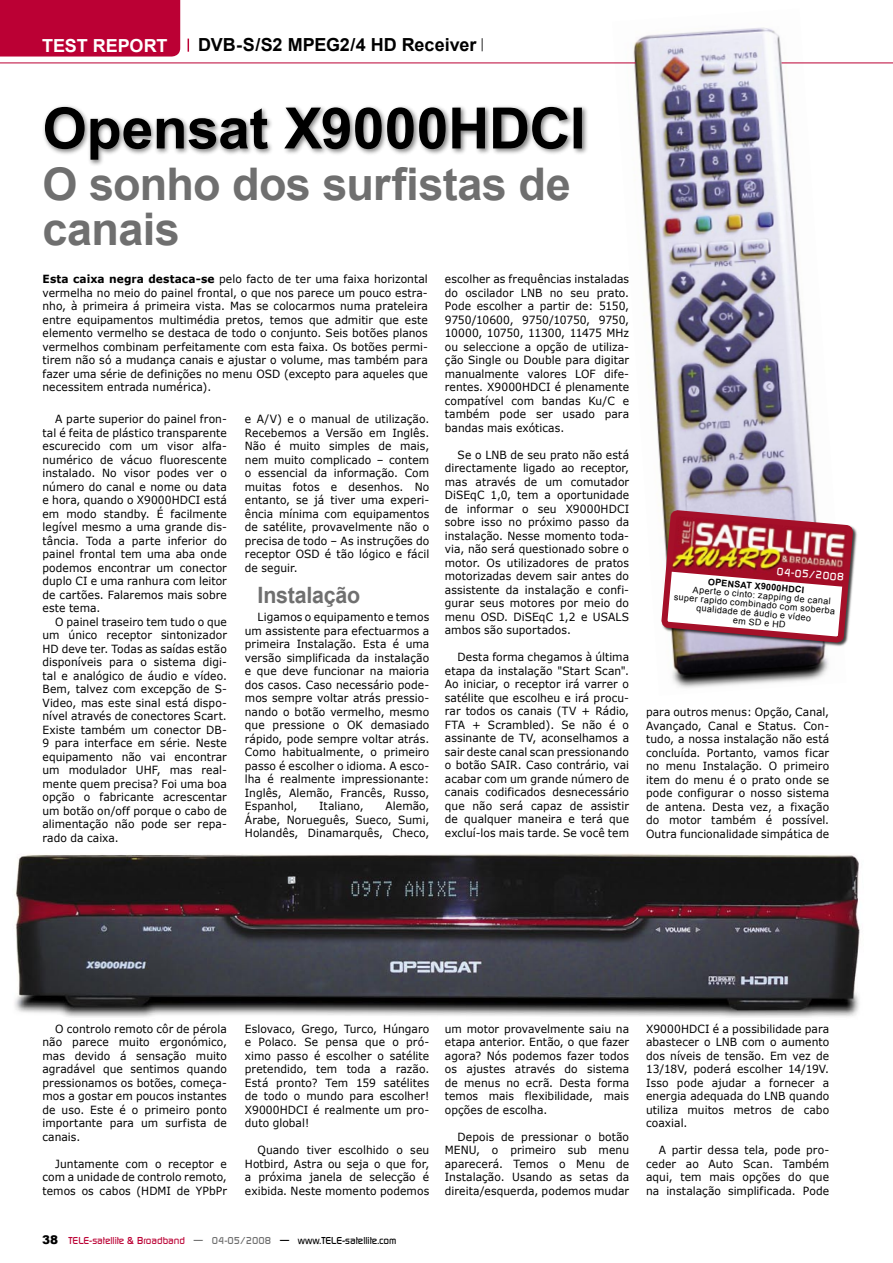
<style>
.page{position:relative;width:893px;height:1263px;background:#fff}
.page>*{position:absolute;margin:0;border:0;box-sizing:border-box;transform-origin:0 0}
.Hauptitel{font:700 57px "Arial";letter-spacing:-.005em;color:#000}
.Titel{font:700 45px/45px "Arial";letter-spacing:-.015em;color:#6f6f6f}
.Subtitel{font:700 22.5px "Arial";letter-spacing:-.01em;color:#6f6f6f;scale:.95 1}
.Text{font:700 18px "Arial";color:#000}
.Text-2{font:700 18px "Arial";letter-spacing:-.005em;color:#fff}
.Text-3{font:11.25px/13.5px "Verdana";letter-spacing:.005em;color:#000;text-align:justify;scale:.95 1}
.t1{font:500 10.5px "Digital";color:#fff}
.Bottom-text{font:500 9.75px "Digital";color:#bb0034}
.Text-4{font:9px "Arial";color:#000}
.t2{font:700 9px "Arial";color:#000}
.s1{font-weight:700}
.s2{font-family:"Arial";font-weight:900;font-size:12px;color:#000}
.s3{color:#6f6f6f}
.s4{color:#000}
</style>
<div class="page">
<div style="left:0;top:0;width:180px;height:57px;background:#bb0034"></div>
<svg style="left:188px;top:39px;width:1px;height:13px"></svg>
<img style="left:14px;top:854px;width:846px;height:163px">
<img style="left:612px;top:27px;width:235px;height:661px">
<div style="left:660px;top:509px;width:198px;height:139px;background:#000;opacity:.74"></div>
<img style="left:658px;top:506px;width:199px;height:134px">
<hr style="left:0;top:63px;width:636px;height:1px;background:#bb0034">
<hr style="left:781px;top:63px;width:112px;height:1px;background:#bb0034">
<svg style="left:481px;top:38px;width:2px;height:13px"></svg>
<div style="left:42px;top:103px;width:548px;height:64px;background:#000;opacity:.5"></div>
<p class="Text-2" style="left:42px;top:34px;width:127px">TEST REPORT</p>
<p class="Text" style="left:198px;top:33px;width:280px">DVB-S/S2 MPEG2/4 HD Receiver</p>
<p class="Hauptitel" style="left:43px;top:91px;width:545px">Opensat X9000HDCI</p>
<p class="Titel" style="left:43px;top:164px;width:530px">O sonho dos surfistas de canais</p>
<p class="Text-3" style="left:43px;top:272px;width:407px"><span class="s1">Esta caixa negra destaca-se</span> pelo facto de ter uma faixa horizontal vermelha no meio do painel frontal, o que nos parece um pouco estra&shy;nho, à primeira á primeira vista. Mas se colocarmos numa prateleira entre equipamentos multimédia pretos, temos que admitir que este elemento vermelho se destaca de todo o conjunto. Seis botões planos vermelhos combinam perfeitamente com esta faixa. Os botões permi&shy;tirem não só a mudança canais e ajustar o volume, mas também para fazer uma série de definições no menu OSD (excepto para aqueles que necessitem entrada numérica).</p>
<p class="Text-3" style="left:43px;top:412px;width:196px;text-indent:13px">A parte superior do painel fron&shy;tal é feita de plástico transparente escurecido com um visor alfa&shy;numérico de vácuo fluorescente instalado. No visor podes ver o número do canal e nome ou data e hora, quando o X9000HDCI está em modo standby. É facilmente legível mesmo a uma grande dis&shy;tância. Toda a parte inferior do painel frontal tem uma aba onde podemos encontrar um conector duplo CI e uma ranhura com leitor de cartões. Falaremos mais sobre este tema.</p>
<p class="Text-3" style="left:43px;top:614px;width:196px;text-indent:13px">O painel traseiro tem tudo o que um único receptor sintonizador HD deve ter. Todas as saídas estão disponíveis para o sistema digi&shy;tal e analógico de áudio e vídeo.<br>Bem, talvez com excepção de S-Video, mas este sinal está dispo&shy;nível através de conectores Scart.<br>Existe também um conector DB-9 para interface em série. Neste equipamento não vai encontrar um modulador UHF, mas real&shy;mente quem precisa? Foi uma boa opção o fabricante acrescentar um botão on/off porque o cabo de alimentação não pode ser repa&shy;rado da caixa.</p>
<p class="Text-3" style="left:245px;top:412px;width:196px">e A/V) e o manual de utilização.<br>Recebemos a Versão em Inglês.<br>Não é muito simples de mais, nem muito complicado – contem o essencial da informação. Com muitas fotos e desenhos. No entanto, se já tiver uma experi&shy;ência mínima com equipamentos de satélite, provavelmente não o precisa de todo – As instruções do receptor OSD é tão lógico e fácil de seguir.</p>
<p class="Subtitel" style="left:258px;top:580px;width:110px">Instalação</p>
<p class="Text-3" style="left:245px;top:610px;width:196px;text-indent:13px">Ligamos o equipamento e temos um assistente para efectuarmos a primeira Instalação. Esta é uma versão simplificada da instalação e que deve funcionar na maioria dos casos. Caso necessário pode&shy;mos sempre voltar atrás pressio&shy;nando o botão vermelho, mesmo que pressione o OK demasiado rápido, pode sempre voltar atrás.<br>Como habitualmente, o primeiro passo é escolher o idioma. A esco&shy;lha é realmente impressionante:<br>Inglês, Alemão, Francês, Russo, Espanhol,</p>
<p class="Text-3" style="left:245px;top:799px;width:196px;text-indent:141px">Alemão, Árabe, Norueguês, Sueco, Sumi, Holandês, Dinamarquês, Checo,</p>
<p class="Text-3" style="left:319px;top:799px;width:48px">Italiano,</p>
<p class="Text-3" style="left:445px;top:272px;width:195px">escolher as frequências instaladas do oscilador LNB no seu prato.<br>Pode escolher a partir de: 5150, 9750/10600, 9750/10750, 9750, 10000, 10750, 11300, 11475 MHz ou seleccione a opção de utiliza&shy;ção Single ou Double para digitar manualmente valores LOF dife&shy;rentes. X9000HDCI é plenamente compatível com bandas Ku/C e também pode ser usado para bandas mais exóticas.</p>
<p class="Text-3" style="left:445px;top:447px;width:195px;text-indent:13px">Se o LNB de seu prato não está directamente ligado ao receptor, mas através de um comutador DiSEqC 1,0, tem a oportunidade de informar o seu X9000HDCI sobre isso no próximo passo da instalação. Nesse momento toda&shy;via, não será questionado sobre o motor. Os utilizadores de pratos motorizadas devem sair antes do assistente da instalação e confi&shy;gurar seus motores por meio do menu OSD. DiSEqC 1,2 e USALS ambos são suportados.</p>
<p class="Text-3" style="left:445px;top:650px;width:195px;text-indent:13px">Desta forma chegamos à última etapa da instalação "Start Scan".<br>Ao iniciar, o receptor irá varrer o satélite que escolheu e irá procu&shy;rar todos os canais (TV + Rádio, FTA + Scrambled). Se não é o assinante de TV, aconselhamos a sair deste canal scan pressionando o botão SAIR. Caso contrário, vai acabar com um grande número de canais codificados desnecessário que não será capaz de assistir de qualquer maneira e terá que excluí-los mais tarde. Se você tem</p>
<p class="t1" style="left:777px;top:565px;width:69px;rotate:5deg">04-05/2008</p>
<p class="t2" style="left:709px;top:576px;width:98px;rotate:5deg">OPENSAT X9000HDCI</p>
<p class="Text-4" style="left:693px;top:583px;width:140px;rotate:5deg">Aperte o cinto: zapping de canal</p>
<p class="Text-4" style="left:675px;top:591px;width:163px;rotate:5deg">super rapido combinado com soberba</p>
<p class="Text-4" style="left:697px;top:602px;width:117px;rotate:5deg">qualidade de áudio e vídeo</p>
<p class="Text-4" style="left:734px;top:614px;width:54px;rotate:5deg">em SD e HD</p>
<p class="Text-3" style="left:646px;top:705px;width:194px">para outros menus: Opção, Canal, Avançado, Canal e Status. Con&shy;tudo, a nossa instalação não está concluída. Portanto, vamos ficar no menu Instalação. O primeiro item do menu é o prato onde se pode configurar o nosso sistema de antena. Desta vez, a fixação do motor também é possível.<br>Outra funcionalidade simpática de</p>
<p class="Text-3" style="left:43px;top:1021px;width:196px;text-indent:13px">O controlo remoto côr de pérola não parece muito ergonómico, mas devido á sensação muito agradável que sentimos quando pressionamos os botões, começa&shy;mos a gostar em poucos instantes de uso. Este é o primeiro ponto importante para um surfista de canais.</p>
<p class="Text-3" style="left:43px;top:1156px;width:196px;text-indent:13px">Juntamente com o receptor e com a unidade de controlo remoto, temos os cabos (HDMI de YPbPr</p>
<p class="Text-3" style="left:245px;top:1021px;width:196px">Eslovaco, Grego, Turco, Húngaro e Polaco. Se pensa que o pró&shy;ximo passo é escolher o satélite pretendido, tem toda a razão.<br>Está pronto? Tem 159 satélites de todo o mundo para escolher!<br>X9000HDCI é realmente um pro&shy;duto global!</p>
<p class="Text-3" style="left:245px;top:1143px;width:196px;text-indent:13px">Quando tiver escolhido o seu Hotbird, Astra ou seja o que for, a próxima janela de selecção é exibida. Neste momento podemos</p>
<p class="Bottom-text" style="left:42px;top:1235px;width:356px"><span class="s2">38</span> TELE-satellite &amp; Broadband <span class="s3">— 04-05/2008</span> <span class="s4">— www.TELE-satellite.com</span></p>
<p class="Text-3" style="left:445px;top:1021px;width:195px">um motor provavelmente saiu na etapa anterior. Então, o que fazer agora? Nós podemos fazer todos os ajustes através do sistema de menus no ecrã. Desta forma temos mais flexibilidade, mais opções de escolha.</p>
<p class="Text-3" style="left:445px;top:1129px;width:195px;text-indent:13px">Depois de pressionar o botão MENU, o primeiro sub menu aparecerá. Temos o Menu de Instalação. Usando as setas da direita/esquerda, podemos mudar</p>
<p class="Text-3" style="left:646px;top:1021px;width:194px">X9000HDCI é a possibilidade para abastecer o LNB com o aumento dos níveis de tensão. Em vez de 13/18V, poderá escolher 14/19V.<br>Isso pode ajudar a fornecer a energia adequada do LNB quando utiliza muitos metros de cabo coaxial.</p>
<p class="Text-3" style="left:646px;top:1143px;width:194px;text-indent:13px">A partir dessa tela, pode pro&shy;ceder ao Auto Scan. Também aqui, tem mais opções do que na instalação simplificada. Pode</p>
</div>
